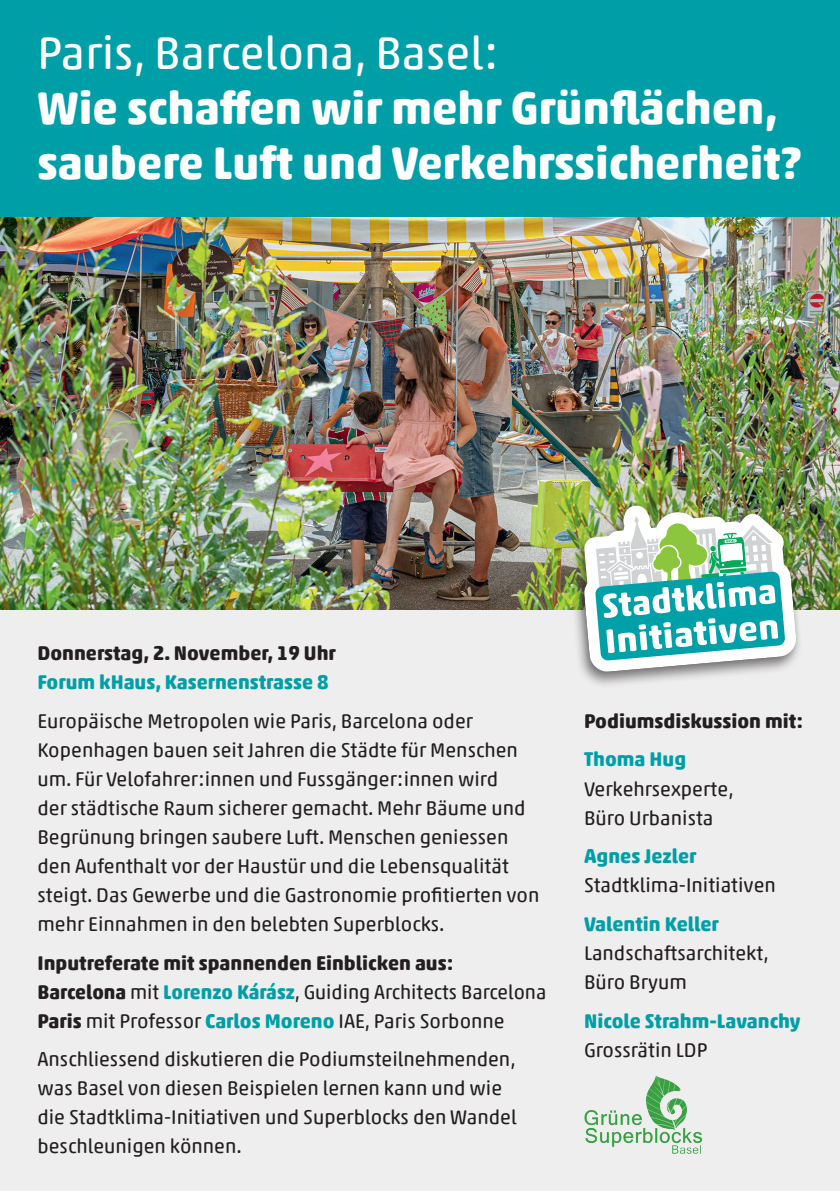
<style>
.page{position:relative;width:840px;height:1191px;background:#fff}
.page>*{position:absolute;margin:0;border:0;box-sizing:border-box;transform-origin:0 0}
.t1{font:700 46px/55.2px "Akko Rounded Pro";color:#fff}
.t2{font:46px "Akko Rounded Pro";color:#fff}
.t3{font:20px/29px "Akko Rounded Pro";color:#231f20}
.t4{font:700 20px "Akko Rounded Pro";color:#009fa7}
.t5{font:700 20px "Akko Rounded Pro";color:#231f20}
.s1{font-weight:700}
.s2{font-weight:700;color:#009fa7}
</style>
<div class="page">
<div style="left:0;top:432px;width:839px;height:759px;background:#eeeeef"></div>
<img style="left:0;top:217px;width:839px;height:392px">
<div style="left:0;top:0;width:839px;height:217px;background:#009fa7"></div>
<div style="left:570px;top:502px;width:232px;height:187px;background:#231f20;opacity:.55"></div>
<img style="left:570px;top:486px;width:233px;height:194px">
<img style="left:583px;top:505px;width:213px;height:167px">
<img style="left:584px;top:1075px;width:119px;height:79px">
<h1 class="t2" style="left:37px;top:24px;width:463px">Paris, Barcelona, Basel:</h1>
<h1 class="t1" style="left:37px;top:80px;width:765px">Wie schaffen wir mehr Grünflächen, saubere Luft und Verkehrssicherheit?</h1>
<p class="t5" style="left:37px;top:640px;width:300px">Donnerstag, 2. November, 19 Uhr</p>
<p class="t4" style="left:37px;top:669px;width:292px">Forum kHaus, Kasernenstrasse 8</p>
<p class="t3" style="left:37px;top:706px;width:503px">Europäische Metropolen wie Paris, Barcelona oder<br>Kopen hagen bauen seit Jahren die Städte für Menschen um. Für Velofahrer:innen und Fussgänger:innen wird<br>der städtische Raum sicherer gemacht. Mehr Bäume und Begrünung bringen saubere Luft. Menschen geniessen den Aufenthalt vor der Haustür und die Lebensqualität steigt. Das Gewerbe und die Gastronomie profitierten von mehr Einnahmen in den belebten Superblocks.</p>
<p class="t3" style="left:37px;top:947px;width:510px"><span class="s1">Inputreferate mit spannenden Einblicken aus:<br>Barcelona</span> mit <span class="s2">Lorenzo Kárász</span>, Guiding Architects Barcelona<br><span class="s1">Paris</span> mit Professor <span class="s2">Carlos Moreno</span> IAE, Paris Sorbonne</p>
<p class="t3" style="left:37px;top:1044px;width:480px">Anschliessend diskutieren die Podiumsteilnehmenden, was Basel von diesen Beispielen lernen kann und wie die Stadtklima-Initiativen und Superblocks den Wandel beschleunigen können.</p>
<p class="t5" style="left:583px;top:708px;width:220px">Podiumsdiskussion mit:</p>
<p class="t4" style="left:583px;top:747px;width:104px">Thoma Hug</p>
<p class="t3" style="left:583px;top:773px;width:151px">Verkehrsexperte,<br>Büro Urbanista</p>
<p class="t4" style="left:583px;top:843px;width:114px">Agnes Jezler</p>
<p class="t3" style="left:583px;top:870px;width:193px">Stadtklima-Initiativen</p>
<p class="t4" style="left:583px;top:911px;width:136px">Valentin Keller</p>
<p class="t3" style="left:583px;top:938px;width:186px">Landschaftsarchitekt,<br>Büro Bryum</p>
<p class="t4" style="left:583px;top:1008px;width:218px">Nicole Strahm-Lavanchy</p>
<p class="t3" style="left:583px;top:1034px;width:125px">Grossrätin LDP</p>
</div>
